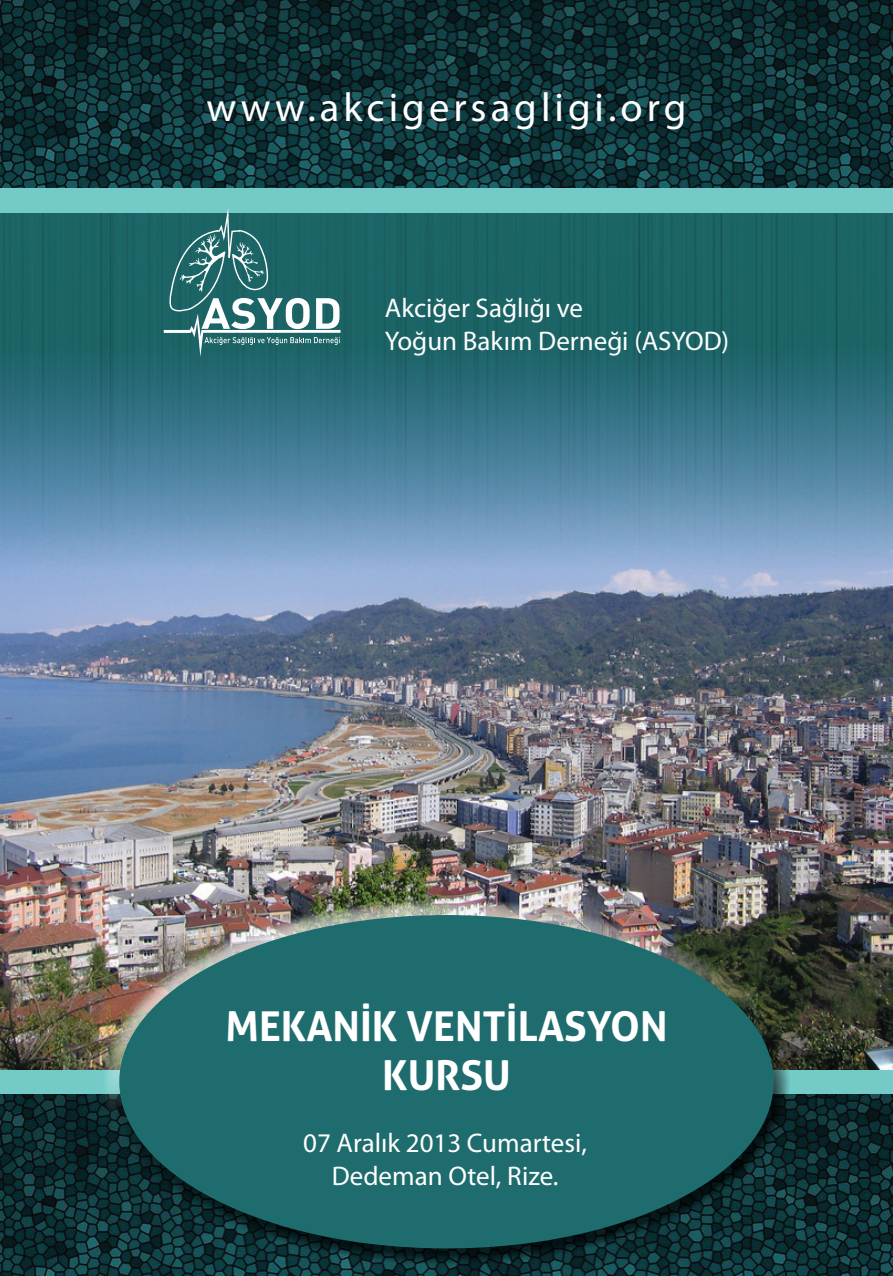
<style>
.page{position:relative;width:893px;height:1276px;background:#fff}
.page>*{position:absolute;margin:0;border:0;box-sizing:border-box;transform-origin:0 0}
.t1{font:700 41.18px/49.5px "Aller";color:#fff;text-align:center}
.t2{font:40.5px "Myriad Pro";letter-spacing:.1em;color:#fff}
.t3{font:27px/32.4px "Myriad Pro";color:#fff}
</style>
<div class="page">
<img style="left:0;top:0;width:893px;height:188px">
<div style="left:0;top:188px;width:893px;height:25px;background:#73cac7"></div>
<img style="left:0;top:1094px;width:893px;height:182px">
<div style="left:0;top:1069px;width:893px;height:25px;background:#73cac7"></div>
<svg style="left:164px;top:208px;width:177px;height:13px"></svg>
<img style="left:0;top:221px;width:893px;height:848px">
<div style="left:103px;top:899px;width:668px;height:235px;background:#fff;opacity:.75"></div>
<div style="left:119px;top:1009px;width:671px;height:256px;background:#231f20;opacity:.75"></div>
<div style="left:119px;top:915px;width:655px;height:333px;background:#1e6c6d;border-radius:50%"></div>
<h2 class="t2" style="left:206px;top:82px;width:481px">www.akcigersagligi.org</h2>
<p class="t3" style="left:385px;top:291px;width:346px">Akciğer Sağlığı ve<br>Yoğun Bakım Derneği (ASYOD)</p>
<h1 class="t1" style="left:225px;top:1001px;width:444px">MEKANİK VENTİLASYON<br>KURSU</h1>
<p class="t3" style="left:303px;top:1126px;width:285px;text-align:center">07 Aralık 2013 Cumartesi,<br>Dedeman Otel, Rize.</p>
</div>
